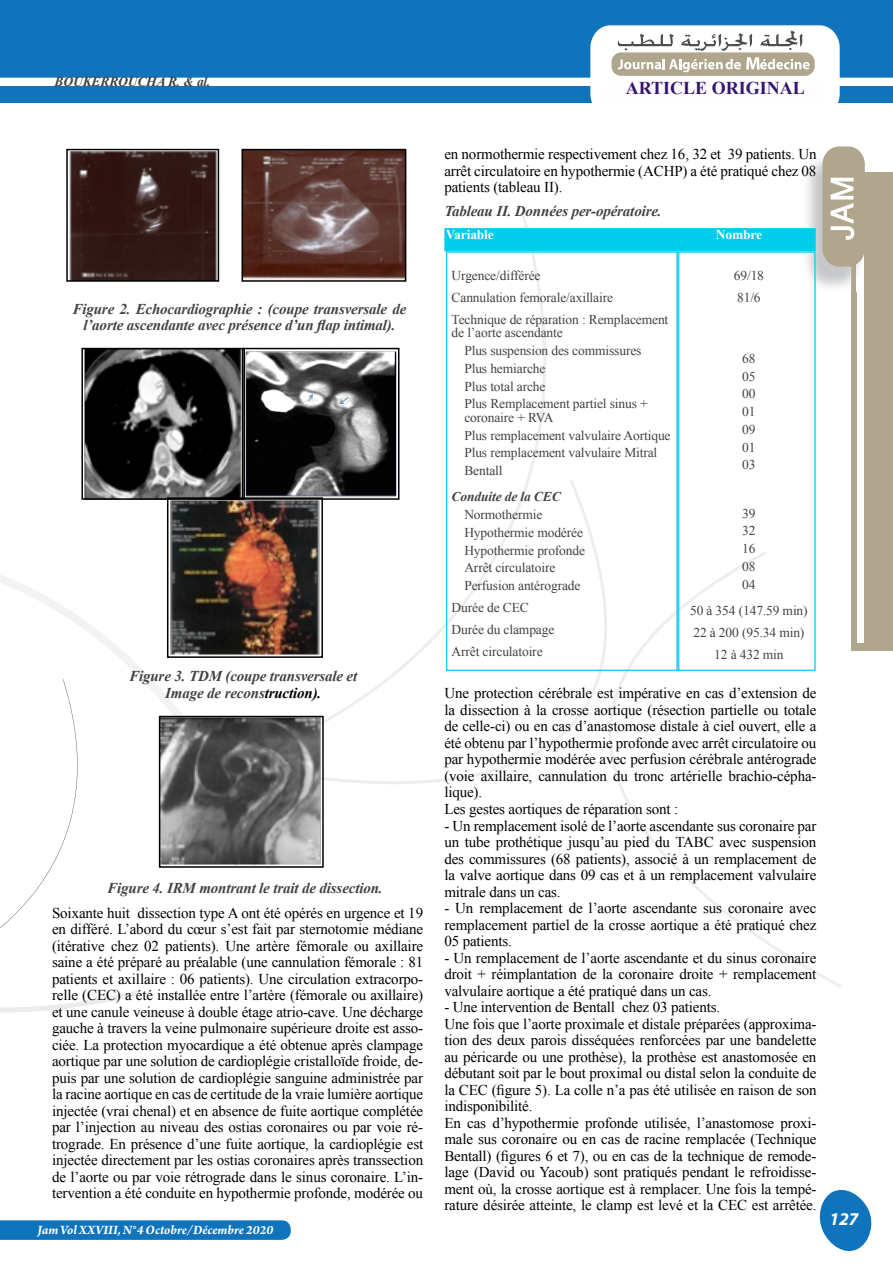
<style>
.page{position:relative;width:893px;height:1263px;background:#fff}
.page>*{position:absolute;margin:0;border:0;box-sizing:border-box;transform-origin:0 0}
.t1{font:700 18px "Times New Roman";color:#34166e}
.t2{font:italic 700 18px "Myriad Pro";color:#fff}
.t3{font:15px/16.5px "Times New Roman";letter-spacing:-.01em;color:#000;text-align:justify}
.t4{font:italic 700 15px/16.5px "Times New Roman";letter-spacing:-.01em;color:#424242;text-align:center}
.t5{font:13.5px/17.7px "Times New Roman";letter-spacing:-.01em;color:#424242}
.t6{font:italic 700 13.5px "Arno Pro";letter-spacing:-.005em;color:#fff}
.t7{font:italic 700 13.5px "Times New Roman";letter-spacing:-.01em;color:#424242}
.t8{font:700 13.5px "Times New Roman";letter-spacing:-.01em;color:#fff}
.s1{color:#000}
</style>
<div class="page">
<svg style="left:0;top:1220px;width:291px;height:20px;background:#1778be"></svg>
<svg style="left:0;top:778px;width:140px;height:234px"></svg>
<svg style="left:0;top:575px;width:224px;height:203px"></svg>
<svg style="left:609px;top:551px;width:233px;height:437px"></svg>
<svg style="left:324px;top:480px;width:283px;height:304px"></svg>
<svg style="left:234px;top:213px;width:312px;height:551px"></svg>
<svg style="left:819px;top:1189px;width:53px;height:62px"></svg>
<div style="left:851px;top:172px;width:41px;height:478px;background:#b0a58d"></div>
<div style="left:857px;top:177px;width:6px;height:466px;background:#fff"></div>
<img style="left:807px;top:160px;width:57px;height:131px">
<img style="left:857px;top:259px;width:6px;height:32px">
<div style="left:822px;top:146px;width:43px;height:121px;background:#b0a58d;border-radius:17px"></div>
<svg style="left:831px;top:178px;width:23px;height:62px"></svg>
<div style="left:0;top:0;width:893px;height:77px;background:#1074bc"></div>
<div style="left:0;top:87px;width:605px;height:16px;background:#1074bc"></div>
<div style="left:832px;top:86px;width:60px;height:17px;background:#1074bc"></div>
<svg style="left:590px;top:25px;width:250px;height:78px;background:#dcdcd7"></svg>
<div style="left:604px;top:82px;width:221px;height:25px;background:#fffdfd"></div>
<div style="left:445px;top:229px;width:370px;height:21px;background:#00cceb"></div>
<div style="left:444px;top:228px;width:372px;height:23px;border:2px solid #00cceb"></div>
<div style="left:446px;top:251px;width:232px;height:420px;border:2px solid #27cbff"></div>
<div style="left:678px;top:251px;width:138px;height:420px;border:2px solid #27cbff"></div>
<img style="left:69px;top:152px;width:147px;height:127px">
<div style="left:66px;top:149px;width:153px;height:133px;border:2px solid #000"></div>
<img style="left:245px;top:152px;width:158px;height:127px">
<div style="left:242px;top:149px;width:164px;height:133px;border:2px solid #000"></div>
<img style="left:84px;top:351px;width:312px;height:146px">
<div style="left:81px;top:348px;width:164px;height:152px;border:2px solid #000"></div>
<div style="left:242px;top:348px;width:157px;height:152px;border:2px solid #000"></div>
<img style="left:170px;top:500px;width:150px;height:155px">
<div style="left:167px;top:497px;width:156px;height:161px;border:2px solid #000"></div>
<img style="left:162px;top:719px;width:159px;height:146px">
<div style="left:159px;top:716px;width:165px;height:152px;border:2px solid #000"></div>
<p class="t7" style="left:55px;top:72px;width:157px">Boukerroucha R. &amp; al.</p>
<p class="t1" style="left:626px;top:76px;width:180px">ARTICLE ORIGINAL</p>
<p class="t4" style="left:73px;top:300px;width:335px">Figure 2. Echocardiographie : (coupe transversale de l’aorte ascendante avec présence d’un flap intimal).</p>
<p class="t4" style="left:129px;top:668px;width:230px">Figure 3. TDM (coupe transversale et<br>Image de recons<span class="s1">truction).</span></p>
<p class="t4" style="left:107px;top:879px;width:277px">Figure 4. IRM montrant le trait de dissection.</p>
<p class="t3" style="left:52px;top:904px;width:373px">Soixante huit dissection type A ont été opérés en urgence et 19 en différé. L’abord du cœur s’est fait par sternotomie médiane (itérative chez 02 patients). Une artère fémorale ou axillaire saine a été préparé au préalable (une cannulation fémorale : 81 patients et axillaire : 06 patients). Une circulation extracorpo&shy;relle (CEC) a été installée entre l’artère (fémorale ou axillaire) et une canule veineuse à double étage atrio-cave. Une décharge gauche à travers la veine pulmonaire supérieure droite est asso&shy;ciée. La protection myocardique a été obtenue après clampage aortique par une solution de cardioplégie cristalloïde froide, de&shy;puis par une solution de cardioplégie sanguine administrée par la racine aortique en cas de certitude de la vraie lumière aortique injectée (vrai chenal) et en absence de fuite aortique complétée par l’injection au niveau des ostias coronaires ou par voie ré&shy;trograde. En présence d’une fuite aortique, la cardioplégie est injectée directement par les ostias coronaires après transsection de l’aorte ou par voie rétrograde dans le sinus coronaire. L’in&shy;tervention a été conduite en hypothermie profonde, modérée ou</p>
<p class="t6" style="left:37px;top:1222px;width:237px">Jam Vol XXVIII, N°4 Octobre/Décembre 2020</p>
<p class="t3" style="left:444px;top:146px;width:374px">en normothermie respectivement chez 16, 32 et 39 patients. Un arrêt circulatoire en hypothermie (ACHP) a été pratiqué chez 08 patients (tableau II).</p>
<p class="t4" style="left:444px;top:202px;width:219px">Tableau II. Données per-opératoire.</p>
<p class="t8" style="left:446px;top:225px;width:50px">Variable</p>
<p class="t8" style="left:716px;top:225px;width:48px">Nombre</p>
<p class="t5" style="left:452px;top:264px;width:218px;line-height:22px">Urgence/différée<br>Cannulation femorale/axillaire<br>Technique de réparation : Remplacement</p>
<p class="t5" style="left:464px;top:324px;width:185px;text-indent:-13px">de l’aorte ascendante<br>Plus suspension des commissures<br>Plus hemiarche<br>Plus total arche<br>Plus Remplacement partiel sinus +</p>
<p class="t5" style="left:464px;top:408px;width:208px">coronaire + RVA<br>Plus remplacement valvulaire Aortique<br>Plus remplacement valvulaire Mitral<br>Bentall</p>
<p class="t7" style="left:452px;top:487px;width:93px">Conduite de la CEC</p>
<p class="t5" style="left:464px;top:506px;width:122px">Normothermie<br>Hypothermie modérée<br>Hypothermie profonde<br>Arrêt circulatoire<br>Perfusion antérograde</p>
<p class="t5" style="left:452px;top:596px;width:104px;line-height:22px">Durée de CEC<br>Durée du clampage<br>Arrêt circulatoire</p>
<p class="t5" style="left:734px;top:264px;width:32px;line-height:22px">69/18<br>81/6</p>
<p class="t5" style="left:742px;top:349px;width:15px;text-align:justify">68<br>05<br>00<br>01<br>09<br>01<br>03</p>
<p class="t5" style="left:742px;top:504px;width:15px;text-align:justify">39<br>32<br>16<br>08<br>04</p>
<p class="t5" style="left:690px;top:599px;width:119px;line-height:22px;text-align:center">50 à 354 (147.59 min)<br>22 à 200 (95.34 min)<br>12 à 432 min</p>
<p class="t3" style="left:444px;top:685px;width:374px;text-align:left">Une protection cérébrale est impérative en cas d’extension de la dissection à la crosse aortique (résection partielle ou totale de celle-ci) ou en cas d’anastomose distale à ciel ouvert, elle a été obtenu par l’hypothermie profonde avec arrêt circulatoire ou par hypothermie modérée avec perfusion cérébrale antérograde (voie axillaire, cannulation du tronc artérielle brachio-cépha&shy;lique).<br>Les gestes aortiques de réparation sont :</p>
<p class="t3" style="left:444px;top:817px;width:374px">- Un remplacement isolé de l’aorte ascendante sus coronaire par un tube prothétique jusqu’au pied du TABC avec suspension des commissures (68 patients), associé à un remplacement de la valve aortique dans 09 cas et à un remplacement valvulaire mitrale dans un cas.</p>
<p class="t3" style="left:444px;top:899px;width:374px">- Un remplacement de l’aorte ascendante sus coronaire avec remplacement partiel de la crosse aortique a été pratiqué chez 05 patients.</p>
<p class="t3" style="left:444px;top:949px;width:374px">- Un remplacement de l’aorte ascendante et du sinus coronaire droit + réimplantation de la coronaire droite + remplacement valvulaire aortique a été pratiqué dans un cas.</p>
<p class="t3" style="left:444px;top:998px;width:374px;text-align:left">- Une intervention de Bentall chez 03 patients.<br>Une fois que l’aorte proximale et distale préparées (approxima&shy;tion des deux parois disséquées renforcées par une bandelette au péricarde ou une prothèse), la prothèse est anastomosée en débutant soit par le bout proximal ou distal selon la conduite de la CEC (figure 5). La colle n’a pas été utilisée en raison de son indisponibilité.<br>En cas d’hypothermie profonde utilisée, l’anastomose proxi&shy;male sus coronaire ou en cas de racine remplacée (Technique Bentall) (figures 6 et 7), ou en cas de la technique de remode&shy;lage (David ou Yacoub) sont pratiqués pendant le refroidisse&shy;ment où, la crosse aortique est à remplacer. Une fois la tempé&shy;rature désirée atteinte, le clamp est levé et la CEC est arrêtée.</p>
<p class="t2" style="left:829px;top:1207px;width:31px">127</p>
</div>
